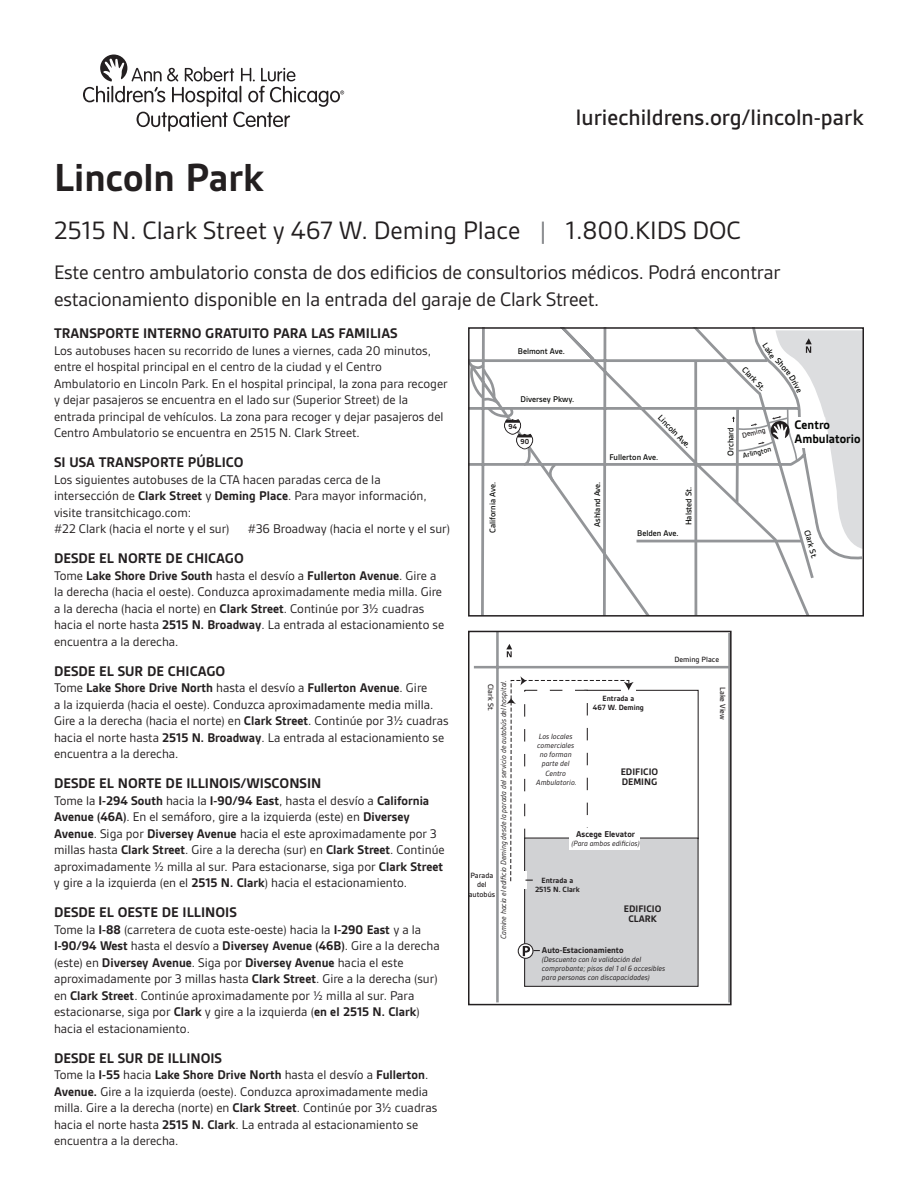
<style>
.page{position:relative;width:918px;height:1188px;background:#fff}
.page>*{position:absolute;margin:0;border:0;box-sizing:border-box;transform-origin:0 0}
.t1{font:700 42px "Gesta";color:#231f20}
.t2{font:27px "Gesta";color:#231f20}
.t3{font:500 24px "Gesta";color:#231f20}
.t4{font:21px/27px "Gesta";letter-spacing:-.01em;color:#231f20}
.t5{font:700 15px "Gesta";color:#231f20}
.t6{font:13.5px/16.5px "Gesta";color:#231f20}
.t7{font:700 13.35px/13.4px "Gesta";color:#040503}
.t8{font:700 10.2px/10.2px "Gesta";color:#231f20}
.t9{font:700 9.15px "Gesta";color:#231f20}
.t10{font:500 8.85px "Gesta";color:#040503}
.t11{font:italic 8.25px "Gesta";color:#231f20}
.t12{font:500 8.25px "Gesta";color:#231f20}
.t13{font:italic 8.1px/9.1px "Gesta";color:#231f20;text-align:center}
.t14{font:700 8.1px/9.1px "Gesta";color:#231f20;text-align:center}
.t15{font:500 8.1px/9.8px "Gesta";color:#231f20;text-align:center}
.t16{font:500 7.8px "Gesta";color:#040503}
.t17{font:500 7.8px "Gesta";color:#231f20}
.t18{font:700 7.8px "Gesta";color:#231f20}
.s1{color:#808285}
.s2{font-weight:700}
</style>
<div class="page">
<svg style="left:471px;top:330px;width:343px;height:284px"></svg>
<svg style="left:634px;top:330px;width:227px;height:230px"></svg>
<svg style="left:471px;top:362px;width:87px;height:123px"></svg>
<div style="left:468px;top:327px;width:396px;height:290px;border:2px solid #231f20"></div>
<svg style="left:83px;top:55px;width:261px;height:77px"></svg>
<hr style="left:496px;top:631px;width:3px;height:371px;background:#939598">
<hr style="left:474px;top:666px;width:255px;height:2px;background:#939598">
<div style="left:525px;top:838px;width:173px;height:148px;background:#d1d2d4"></div>
<div style="left:524px;top:838px;width:175px;height:149px;border:1px solid #231f20"></div>
<div style="left:522px;top:871px;width:5px;height:18px;background:#fff"></div>
<div style="left:570px;top:828px;width:70px;height:22px;background:#fff"></div>
<hr style="left:728px;top:633px;width:3px;height:369px;background:#939598">
<svg style="left:506px;top:676px;width:128px;height:206px"></svg>
<svg style="left:518px;top:944px;width:15px;height:14px"></svg>
<div style="left:518px;top:943px;width:15px;height:16px;border:1px solid #231f20;border-radius:50%"></div>
<svg style="left:523px;top:946px;width:17px;height:10px"></svg>
<svg style="left:506px;top:644px;width:6px;height:13px"></svg>
<div style="left:468px;top:631px;width:264px;height:374px;border:2px solid #231f20"></div>
<h3 class="t3" style="left:576px;top:104px;width:289px">luriechildrens.org/lincoln-park</h3>
<h1 class="t1" style="left:54px;top:154px;width:211px">Lincoln Park</h1>
<h2 class="t2" style="left:54px;top:215px;width:688px">2515 N. Clark Street y 467 W. Deming Place <span class="s1">|</span> 1.800.KIDS DOC</h2>
<h3 class="t4" style="left:54px;top:259px;width:728px">Este centro ambulatorio consta de dos edificios de consultorios médicos. Podrá encontrar estacionamiento disponible en la entrada del garaje de Clark Street.</h3>
<p class="t5" style="left:54px;top:325px;width:345px">TRANSPORTE INTERNO GRATUITO PARA LAS FAMILIAS</p>
<p class="t6" style="left:54px;top:342px;width:395px">Los autobuses hacen su recorrido de lunes a viernes, cada 20 minutos, entre el hospital principal en el centro de la ciudad y el Centro Ambulatorio en Lincoln Park. En el hospital principal, la zona para recoger y dejar pasajeros se encuentra en el lado sur (Superior Street) de la entrada principal de vehículos. La zona para recoger y dejar pasajeros del Centro Ambulatorio se encuentra en 2515 N. Clark Street.</p>
<p class="t5" style="left:54px;top:454px;width:191px">SI USA TRANSPORTE PÚBLICO</p>
<p class="t6" style="left:54px;top:471px;width:374px">Los siguientes autobuses de la CTA hacen paradas cerca de la intersección de <span class="s2">Clark Street</span> y <span class="s2">Deming Place</span>. Para mayor información, visite transitchicago.com:<br>#22 Clark (hacia el norte y el sur)</p>
<p class="t6" style="left:248px;top:521px;width:204px">#36 Broadway (hacia el norte y el sur)</p>
<p class="t5" style="left:54px;top:550px;width:191px">DESDE EL NORTE DE CHICAGO</p>
<p class="t6" style="left:54px;top:567px;width:392px">Tome <span class="s2">Lake Shore Drive South</span> hasta el desvío a <span class="s2">Fullerton Avenue</span>. Gire a la derecha (hacia el oeste). Conduzca aproximadamente media milla. Gire a la derecha (hacia el norte) en <span class="s2">Clark Street</span>. Continúe por 3½ cuadras hacia el norte hasta <span class="s2">2515 N. Broadway</span>. La entrada al estacionamiento se encuentra a la derecha.</p>
<p class="t5" style="left:54px;top:663px;width:173px">DESDE EL SUR DE CHICAGO</p>
<p class="t6" style="left:54px;top:680px;width:396px">Tome <span class="s2">Lake Shore Drive North</span> hasta el desvío a <span class="s2">Fullerton Avenue</span>. Gire<br>a la izquierda (hacia el oeste). Conduzca aproximadamente media milla.<br>Gire a la derecha (hacia el norte) en <span class="s2">Clark Street</span>. Continúe por 3½ cuadras hacia el norte hasta <span class="s2">2515 N. Broadway</span>. La entrada al estacionamiento se encuentra a la derecha.</p>
<p class="t5" style="left:54px;top:775px;width:269px">DESDE EL NORTE DE ILLINOIS/WISCONSIN</p>
<p class="t6" style="left:54px;top:792px;width:392px">Tome la <span class="s2">I-294 South</span> hacia la <span class="s2">I-90/94 East</span>, hasta el desvío a <span class="s2">California Avenue (46A)</span>. En el semáforo, gire a la izquierda (este) en <span class="s2">Diversey Avenue</span>. Siga por <span class="s2">Diversey Avenue</span> hacia el este aproximadamente por 3 millas hasta <span class="s2">Clark Street</span>. Gire a la derecha (sur) en <span class="s2">Clark Street</span>. Continúe aproximadamente ½ milla al sur. Para estacionarse, siga por <span class="s2">Clark Street </span>y gire a la izquierda (en el <span class="s2">2515 N. Clark</span>) hacia el estacionamiento.</p>
<p class="t5" style="left:54px;top:904px;width:184px">DESDE EL OESTE DE ILLINOIS</p>
<p class="t6" style="left:54px;top:921px;width:387px">Tome la <span class="s2">I-88</span> (carretera de cuota este-oeste) hacia la <span class="s2">I-290 East</span> y a la <span class="s2">I-90/94 West</span> hasta el desvío a <span class="s2">Diversey Avenue (46B)</span>. Gire a la derecha (este) en <span class="s2">Diversey Avenue</span>. Siga por <span class="s2">Diversey Avenue</span> hacia el este aproximadamente por 3 millas hasta <span class="s2">Clark Street</span>. Gire a la derecha (sur) en <span class="s2">Clark Street</span>. Continúe aproximadamente por ½ milla al sur. Para estacionarse, siga por <span class="s2">Clark</span> y gire a la izquierda (<span class="s2">en el 2515 N. Clark</span>) hacia el estacionamiento.</p>
<p class="t5" style="left:54px;top:1050px;width:170px">DESDE EL SUR DE ILLINOIS</p>
<p class="t6" style="left:54px;top:1067px;width:385px">Tome la <span class="s2">I-55</span> hacia <span class="s2">Lake Shore Drive North</span> hasta el desvío a <span class="s2">Fullerton</span>.<br><span class="s2">Avenue.</span> Gire a la izquierda (oeste). Conduzca aproximadamente media milla. Gire a la derecha (norte) en <span class="s2">Clark Street</span>. Continúe por 3½ cuadras hacia el norte hasta <span class="s2">2515 N. Clark</span>. La entrada al estacionamiento se encuentra a la derecha.</p>
<p class="t10" style="left:518px;top:347px;width:49px">Belmont Ave.</p>
<p class="t10" style="left:521px;top:394px;width:55px">Diversey Pkwy.</p>
<p class="t18" style="left:509px;top:422px;width:10px">94</p>
<p class="t18" style="left:521px;top:437px;width:10px">90</p>
<p class="t10" style="left:488px;top:533px;width:53px;rotate:-90deg">California Ave.</p>
<p class="t10" style="left:592px;top:527px;width:47px;rotate:-90deg">Ashland Ave.</p>
<p class="t10" style="left:663px;top:413px;width:44px;rotate:46deg">Lincoln Ave.</p>
<p class="t10" style="left:684px;top:525px;width:40px;rotate:-90deg">Halsted St.</p>
<p class="t10" style="left:609px;top:453px;width:50px">Fullerton Ave.</p>
<p class="t10" style="left:637px;top:528px;width:43px">Belden Ave.</p>
<p class="t10" style="left:768px;top:341px;width:18px;rotate:56deg">Lake</p>
<p class="t10" style="left:780px;top:356px;width:22px;rotate:48deg">Shore</p>
<p class="t10" style="left:795px;top:373px;width:20px;rotate:60deg">Drive</p>
<p class="t10" style="left:747px;top:365px;width:31px;rotate:46deg">Clark St.</p>
<p class="t10" style="left:726px;top:456px;width:30px;rotate:-90deg">Orchard</p>
<p class="t17" style="left:741px;top:431px;width:25px;rotate:-13deg">Deming</p>
<p class="t16" style="left:742px;top:451px;width:30px;rotate:-13deg">Arlington</p>
<p class="t7" style="left:795px;top:419px;width:68px">Centro<br>Ambulatorio</p>
<p class="t10" style="left:811px;top:529px;width:31px;rotate:74deg">Clark St.</p>
<p class="t15" style="left:674px;top:655px;width:46px">Deming Place</p>
<p class="t11" style="left:499px;top:939px;width:261px;rotate:-90deg">Camine hacia el edificio Deming desde la parada del servicio de autobús del hospital.</p>
<p class="t12" style="left:495px;top:684px;width:29px;rotate:90deg">Clark St.</p>
<p class="t15" style="left:469px;top:870px;width:28px">Parada del autobús</p>
<p class="t13" style="left:536px;top:732px;width:42px">Los locales comerciales no forman parte del<br>Centro<br>Ambulatorio.</p>
<p class="t14" style="left:593px;top:694px;width:52px">Entrada a<br>467 W. Deming</p>
<p class="t8" style="left:621px;top:767px;width:39px">EDIFICIO<br>DEMING</p>
<p class="t9" style="left:576px;top:829px;width:60px">Ascege Elevator</p>
<p class="t13" style="left:572px;top:839px;width:70px">(Para ambos edificios)</p>
<p class="t14" style="left:535px;top:876px;width:46px">Entrada a<br>2515 N. Clark</p>
<p class="t8" style="left:624px;top:904px;width:39px;text-align:center">EDIFICIO<br>CLARK</p>
<p class="t9" style="left:542px;top:945px;width:83px">Auto-Estacionamiento</p>
<p class="t13" style="left:542px;top:955px;width:125px;text-align:left">(Descuento con la validación del comprobante; pisos del 1 al 6 accesibles para personas con discapacidades)</p>
<p class="t12" style="left:727px;top:687px;width:34px;rotate:90deg">Lake View</p>
</div>
